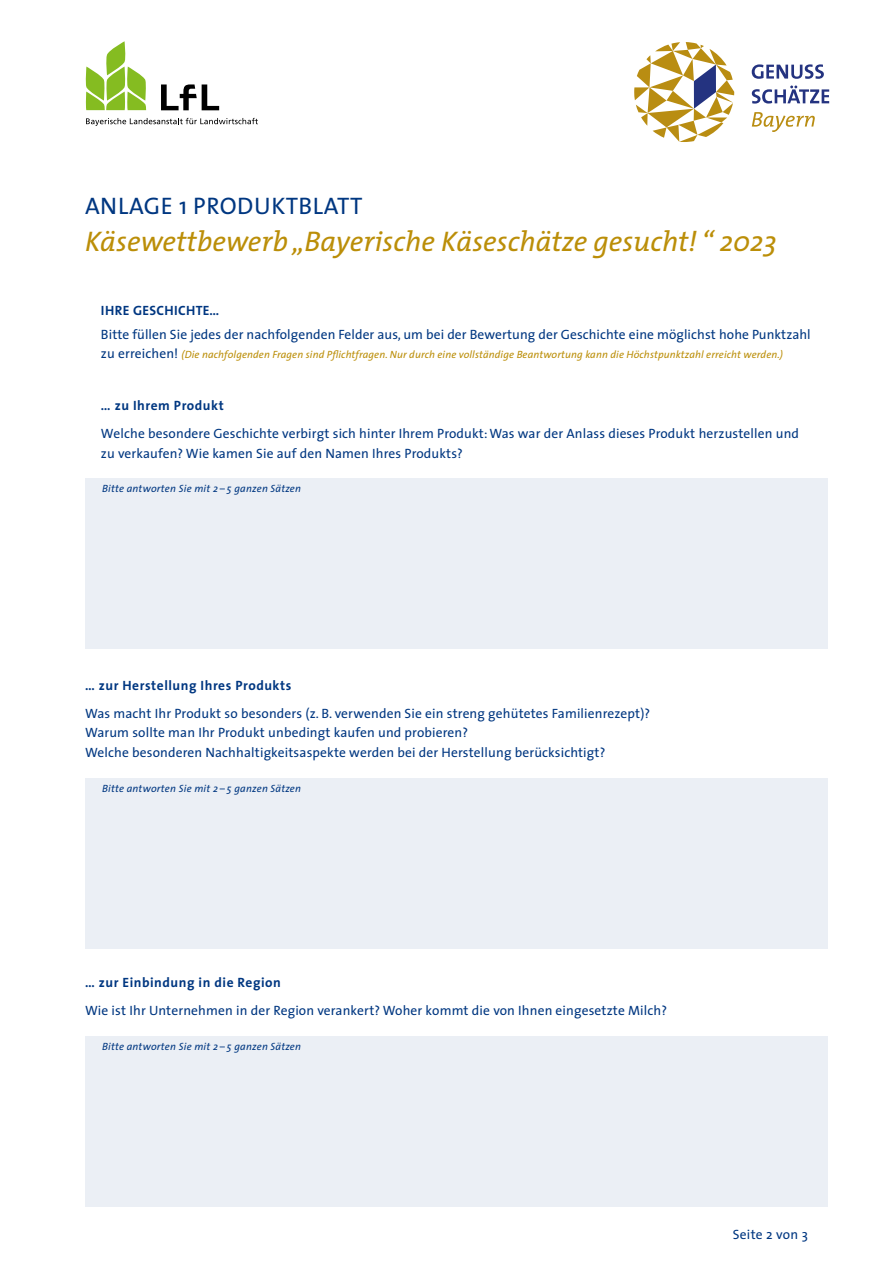
<style>
.page{position:relative;width:893px;height:1263px;background:#fff}
.page>*{position:absolute;margin:0;border:0;box-sizing:border-box;transform-origin:0 0}
.Subline{font:italic 28.5px "The Mix";color:#bb8e08}
.HL{font:24px "The Mix";letter-spacing:.02em;color:#003781}
.Fließtext{font:13.5px/19.5px "The Sans";letter-spacing:.01em;color:#003781}
.Zwischenüberschrift{font:700 13.5px "The Sans";letter-spacing:.04em;color:#003781}
.Zwischenüberschrift_Versalien{font:700 13.5px "The Sans";letter-spacing:.025em;color:#003781}
.Seitenzahl{font:13.5px "The Sans";letter-spacing:.02em;color:#003781}
.Fließtext-2{font:italic 10.5px "The Sans";letter-spacing:.01em;color:#bb8e08}
.Ausfüllinfo{font:italic 10.5px "The Sans";letter-spacing:.02em;color:#003781}
.s1{font-style:normal;font-size:13.5px;color:#003781}
</style>
<div class="page">
<div style="left:85px;top:478px;width:743px;height:170px;background:#ebeff5"></div>
<div style="left:85px;top:778px;width:743px;height:170px;background:#ebeff5"></div>
<div style="left:85px;top:1036px;width:743px;height:170px;background:#ebeff5"></div>
<svg style="left:634px;top:42px;width:100px;height:100px"></svg>
<svg style="left:752px;top:112px;width:63px;height:20px"></svg>
<svg style="left:752px;top:86px;width:77px;height:18px"></svg>
<svg style="left:752px;top:64px;width:72px;height:15px"></svg>
<svg style="left:85px;top:41px;width:61px;height:69px"></svg>
<svg style="left:86px;top:118px;width:172px;height:8px"></svg>
<svg style="left:161px;top:84px;width:58px;height:26px"></svg>
<h1 class="HL" style="left:85px;top:186px;width:279px">ANLAGE 1 PRODUKTBLATT</h1>
<h2 class="Subline" style="left:85px;top:217px;width:693px">Käsewettbewerb „Bayerische Käseschätze gesucht! “ 2023</h2>
<h3 class="Zwischenüberschrift_Versalien" style="left:101px;top:299px;width:120px">IHRE GESCHICHTE…</h3>
<p class="Fließtext" style="left:101px;top:324px;width:711px">Bitte füllen Sie jedes der nachfolgenden Felder aus, um bei der Bewertung der Geschichte eine möglichst hohe Punktzahl</p>
<p class="Fließtext-2" style="left:101px;top:346px;width:684px"><span class="s1">zu erreichen!</span> (Die nachfolgenden Fragen sind Pflichtfragen. Nur durch eine vollständige Beantwortung kann die Höchstpunktzahl erreicht werden.)</p>
<p class="Zwischenüberschrift" style="left:101px;top:394px;width:124px">… zu Ihrem Produkt</p>
<p class="Fließtext" style="left:101px;top:424px;width:700px">Welche besondere Geschichte verbirgt sich hinter Ihrem Produkt: Was war der Anlass dieses Produkt herzustellen und zu verkaufen? Wie kamen Sie auf den Namen Ihres Produkts?</p>
<p class="Ausfüllinfo" style="left:102px;top:480px;width:201px">Bitte antworten Sie mit 2 – 5 ganzen Sätzen</p>
<p class="Zwischenüberschrift" style="left:85px;top:674px;width:208px">… zur Herstellung Ihres Produkts</p>
<p class="Fließtext" style="left:85px;top:703px;width:567px">Was macht Ihr Produkt so besonders (z. B. verwenden Sie ein streng gehütetes Familienrezept)?<br>Warum sollte man Ihr Produkt unbedingt kaufen und probieren?<br>Welche besonderen Nachhaltigkeitsaspekte werden bei der Herstellung berücksichtigt?</p>
<p class="Ausfüllinfo" style="left:102px;top:780px;width:201px">Bitte antworten Sie mit 2 – 5 ganzen Sätzen</p>
<p class="Zwischenüberschrift" style="left:85px;top:971px;width:197px">… zur Einbindung in die Region</p>
<p class="Fließtext" style="left:85px;top:1000px;width:584px">Wie ist Ihr Unternehmen in der Region verankert? Woher kommt die von Ihnen eingesetzte Milch?</p>
<p class="Ausfüllinfo" style="left:102px;top:1038px;width:201px">Bitte antworten Sie mit 2 – 5 ganzen Sätzen</p>
<p class="Seitenzahl" style="left:733px;top:1223px;width:77px">Seite 2 von 3</p>
</div>
